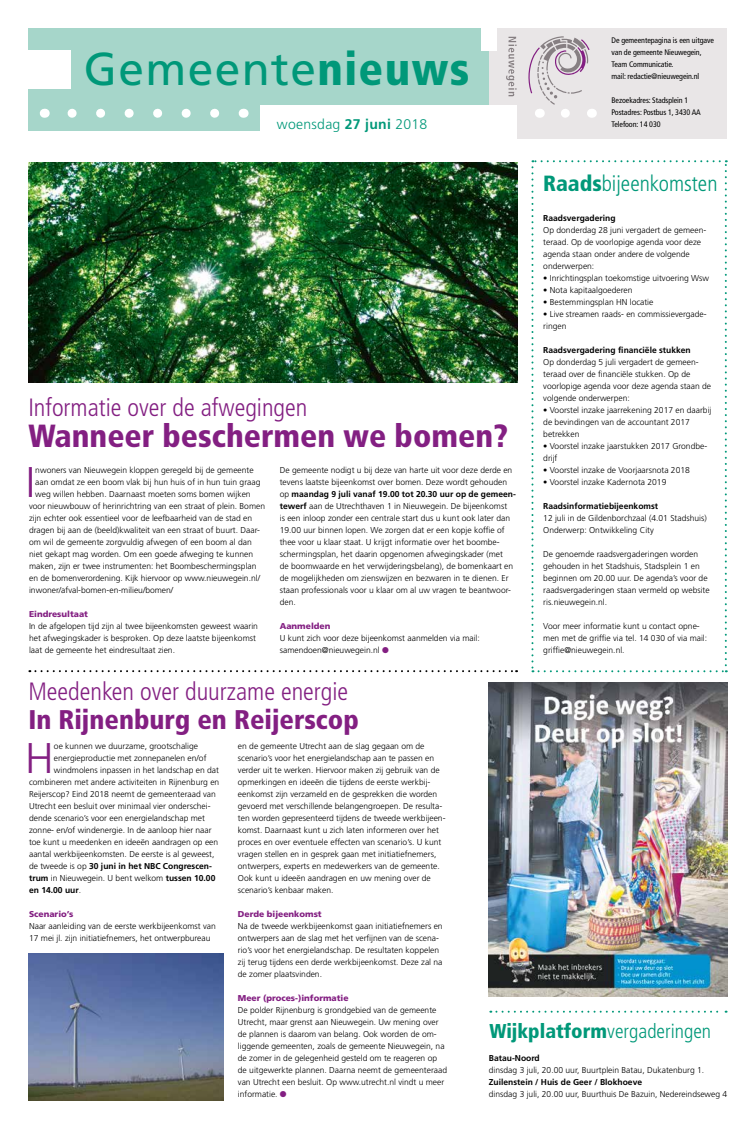
<style>
.page{position:relative;width:755px;height:1129px;background:#fff}
.page>*{position:absolute;margin:0;border:0;box-sizing:border-box;transform-origin:0 0}
.t1{font:46px "Frutiger";letter-spacing:.03em;color:#009879}
.t2{font:300 42.9px "Frutiger";color:#831f82}
.t3{font:900 condensed 32px "Frutiger";color:#831f82}
.t4{font:900 condensed 27px "Frutiger";color:#831f82}
.t5{font:300 condensed 25px "Frutiger";color:#831f82}
.t6{font:300 condensed 22px "Frutiger";color:#009879}
.t7{font:300 condensed 20px "Frutiger";color:#009879}
.t8{font:300 14px "Frutiger";letter-spacing:.02em;color:#009879}
.t9{font:300 8.5px/12px "Frutiger";color:#000}
.t10{font:700 8.5px "Frutiger";color:#000}
.t11{font:900 8.5px "Frutiger";color:#831f82}
.t12{font:condensed 8px/12px "Frutiger";letter-spacing:-.01em;color:#000}
.s1{font-weight:900;font-stretch:condensed}
.s2{font-weight:700}
.s3{color:#831f82}
.s4{font-weight:900}
.s5{font-weight:300}
</style>
<div class="page">
<div style="left:468px;top:28px;width:258px;height:111px;background:#e9e6e7"></div>
<div style="left:28px;top:28px;width:461px;height:103px;background:#a6d6ca"></div>
<div style="left:261px;top:106px;width:255px;height:42px;background:#fff"></div>
<div style="left:17px;top:50px;width:53px;height:38px;background:#fff"></div>
<div style="left:481px;top:12px;width:16px;height:38px;background:#fff"></div>
<svg style="left:67px;top:109px;width:147px;height:9px"></svg>
<svg style="left:506px;top:37px;width:10px;height:59px"></svg>
<img style="left:28px;top:162px;width:488px;height:220px">
<svg style="left:528px;top:36px;width:64px;height:82px"></svg>
<svg style="left:29px;top:670px;width:487px;height:2px"></svg>
<svg style="left:490px;top:1010px;width:236px;height:2px"></svg>
<svg style="left:531px;top:160px;width:195px;height:512px"></svg>
<img style="left:28px;top:953px;width:195px;height:147px">
<img style="left:488px;top:682px;width:238px;height:314px">
<h1 class="t1" style="left:84px;top:42px;width:387px">Gemeente<span class="s1">nieuws</span></h1>
<h3 class="t8" style="left:277px;top:116px;width:152px">woensdag <span class="s2">27 juni</span> 2018</h3>
<h3 class="t5" style="left:28px;top:393px;width:280px">Informatie over de afwegingen</h3>
<h3 class="t3" style="left:28px;top:416px;width:480px">Wanneer beschermen we bomen?</h3>
<p class="t9" style="left:279px;top:463px;width:237px">De gemeente nodigt u bij deze van harte uit voor deze derde en tevens laatste bijeenkomst over bomen. Deze wordt gehouden op <span class="s2">maandag 9 juli vanaf 19.00 tot 20.30 uur op de gemeen&shy;tewerf</span> aan de Utrechthaven 1 in Nieuwegein. De bijeenkomst<br>is een inloop zonder een centrale start dus u kunt ook later dan 19.00 uur binnen lopen. We zorgen dat er een kopje koffie of thee voor u klaar staat. U krijgt informatie over het boombe&shy;schermingsplan, het daarin opgenomen afwegingskader (met<br>de boomwaarde en het verwijderingsbelang), de bomenkaart en de mogelijkheden om zienswijzen en bezwaren in te dienen. Er staan professionals voor u klaar om al uw vragen te beantwoor&shy;den.</p>
<p class="t11" style="left:279px;top:620px;width:52px">Aanmelden</p>
<p class="t9" style="left:279px;top:631px;width:201px">U kunt zich voor deze bijeenkomst aanmelden via mail: samendoen@nieuwegein.nl <span class="s3">●</span></p>
<h2 class="t2" style="left:26px;top:457px;width:11px">I</h2>
<p class="t9" style="left:35px;top:463px;width:220px">nwoners van Nieuwegein kloppen geregeld bij de gemeente</p>
<p class="t9" style="left:35px;top:475px;width:226px">aan omdat ze een boom vlak bij hun huis of in hun tuin graag</p>
<p class="t9" style="left:35px;top:487px;width:217px">weg willen hebben. Daarnaast moeten soms bomen wijken</p>
<p class="t9" style="left:29px;top:499px;width:237px">voor nieuwbouw of herinrichtring van een straat of plein. Bomen</p>
<p class="t9" style="left:29px;top:511px;width:224px">zijn echter ook essentieel voor de leefbaarheid van de stad en</p>
<p class="t9" style="left:29px;top:523px;width:232px">dragen bij aan de (beeld)kwaliteit van een straat of buurt. Daar-</p>
<p class="t9" style="left:29px;top:535px;width:224px">om wil de gemeente zorgvuldig afwegen of een boom al dan</p>
<p class="t9" style="left:29px;top:547px;width:225px">niet gekapt mag worden. Om een goede afweging te kunnen</p>
<p class="t9" style="left:29px;top:559px;width:229px">maken, zijn er twee instrumenten: het Boombeschermingsplan</p>
<p class="t9" style="left:29px;top:571px;width:232px">en de bomenverordening. Kijk hiervoor op www.nieuwegein.nl/</p>
<p class="t9" style="left:29px;top:583px;width:146px">inwoner/afval-bomen-en-milieu/bomen/</p>
<p class="t11" style="left:29px;top:608px;width:60px">Eindresultaat</p>
<p class="t9" style="left:29px;top:619px;width:230px">In de afgelopen tijd zijn al twee bijeenkomsten geweest waarin het afwegingskader is besproken. Op deze laatste bijeenkomst laat de gemeente het eindresultaat zien.</p>
<p class="t12" style="left:611px;top:34px;width:104px">De gemeentepagina is een uitgave van de gemeente Nieuwegein,<br>Team Communicatie.<br>mail: redactie@nieuwegein.nl</p>
<p class="t12" style="left:611px;top:94px;width:91px">Bezoekadres: Stadsplein 1<br>Postadres: Postbus 1, 3430 AA<br>Telefoon: 14 030</p>
<h3 class="t6" style="left:542px;top:171px;width:176px"><span class="s4">Raads</span>bijeenkomsten</h3>
<p class="t10" style="left:543px;top:212px;width:74px">Raadsvergadering</p>
<p class="t9" style="left:543px;top:223px;width:164px">Op donderdag 28 juni vergadert de gemeen&shy;teraad. Op de voorlopige agenda voor deze agenda staan onder andere de volgende onderwerpen:</p>
<p class="t9" style="left:543px;top:271px;width:167px">• Inrichtingsplan toekomstige uitvoering Wsw</p>
<p class="t9" style="left:543px;top:283px;width:91px">• Nota kapitaalgoederen</p>
<p class="t9" style="left:543px;top:295px;width:112px">• Bestemmingsplan HN locatie</p>
<p class="t9" style="left:543px;top:307px;width:165px">• Live streamen raads- en commissievergade&shy;ringen</p>
<p class="t10" style="left:543px;top:344px;width:149px">Raadsvergadering financiële stukken</p>
<p class="t9" style="left:543px;top:355px;width:169px">Op donderdag 5 juli vergadert de gemeen&shy;teraad over de financiële stukken. Op de voorlopige agenda voor deze agenda staan de volgende onderwerpen:</p>
<p class="t9" style="left:543px;top:403px;width:169px">• Voorstel inzake jaarrekening 2017 en daarbij de bevindingen van de accountant 2017 betrekken</p>
<p class="t9" style="left:543px;top:439px;width:165px">• Voorstel inzake jaarstukken 2017 Grondbe&shy;drijf</p>
<p class="t9" style="left:543px;top:463px;width:148px">• Voorstel inzake de Voorjaarsnota 2018</p>
<p class="t9" style="left:543px;top:475px;width:124px">• Voorstel inzake Kadernota 2019</p>
<p class="t10" style="left:543px;top:500px;width:116px">Raadsinformatiebijeenkomst</p>
<p class="t9" style="left:543px;top:511px;width:165px">12 juli in de Gildenborchzaal (4.01 Stadshuis)<br>Onderwerp: Ontwikkeling City</p>
<p class="t9" style="left:543px;top:547px;width:168px">De genoemde raadsvergaderingen worden gehouden in het Stadshuis, Stadsplein 1 en beginnen om 20.00 uur. De agenda’s voor de raadsvergaderingen staan vermeld op website ris.nieuwegein.nl.</p>
<p class="t9" style="left:543px;top:619px;width:165px">Voor meer informatie kunt u contact opne&shy;men met de griffie via tel. 14 030 of via mail: griffie@nieuwegein.nl.</p>
<h3 class="t5" style="left:28px;top:677px;width:321px">Meedenken over duurzame energie</h3>
<h3 class="t4" style="left:28px;top:702px;width:332px">In Rijnenburg en Reijerscop</h3>
<p class="t9" style="left:238px;top:739px;width:209px">en de gemeente Utrecht aan de slag gegaan om de scenario’s voor het energielandschap aan te passen en verder uit te werken. Hiervoor maken zij gebruik van de opmerkingen en ideeën die tijdens de eerste werkbij&shy;eenkomst zijn verzameld en de gesprekken die worden gevoerd met verschillende belangengroepen. De resulta&shy;ten worden gepresenteerd tijdens de tweede werkbijeen&shy;komst. Daarnaast kunt u zich laten informeren over het proces en over eventuele effecten van scenario’s. U kunt vragen stellen en in gesprek gaan met initiatiefnemers, ontwerpers, experts en medewerkers van de gemeente.<br>Ook kunt u ideeën aandragen en uw mening over de scenario’s kenbaar maken.</p>
<p class="t11" style="left:238px;top:908px;width:85px">Derde bijeenkomst</p>
<p class="t9" style="left:238px;top:919px;width:206px">Na de tweede werkbijeenkomst gaan initiatiefnemers en ontwerpers aan de slag met het verfijnen van de scena&shy;rio’s voor het energielandschap. De resultaten koppelen zij terug tijdens een derde werkbijeenkomst. Deze zal na de zomer plaatsvinden.</p>
<p class="t11" style="left:238px;top:992px;width:112px">Meer (proces-)informatie</p>
<p class="t9" style="left:238px;top:1003px;width:210px">De polder Rijnenburg is grondgebied van de gemeente Utrecht, maar grenst aan Nieuwegein. Uw mening over de plannen is daarom van belang. Ook worden de om&shy;liggende gemeenten, zoals de gemeente Nieuwegein, na de zomer in de gelegenheid gesteld om te reageren op de uitgewerkte plannen. Daarna neemt de gemeenteraad van Utrecht een besluit. Op www.utrecht.nl vindt u meer informatie. <span class="s3">●</span></p>
<h2 class="t2" style="left:25px;top:733px;width:30px">H</h2>
<p class="t9" style="left:54px;top:739px;width:145px">oe kunnen we duurzame, grootschalige</p>
<p class="t9" style="left:54px;top:751px;width:154px">energieproductie met zonnepanelen en/of</p>
<p class="t9" style="left:54px;top:763px;width:166px">windmolens inpassen in het landschap en dat</p>
<p class="t9" style="left:29px;top:775px;width:192px">combineren met andere activiteiten in Rijnenburg en</p>
<p class="t9" style="left:29px;top:787px;width:188px">Reijerscop? Eind 2018 neemt de gemeenteraad van</p>
<p class="t9" style="left:29px;top:799px;width:183px">Utrecht een besluit over minimaal vier onderschei-</p>
<p class="t9" style="left:29px;top:811px;width:177px">dende scenario’s voor een energielandschap met</p>
<p class="t9" style="left:29px;top:823px;width:184px">zonne- en/of windenergie. In de aanloop hier naar</p>
<p class="t9" style="left:29px;top:835px;width:190px">toe kunt u meedenken en ideeën aandragen op een</p>
<p class="t9" style="left:29px;top:847px;width:187px">aantal werkbijeenkomsten. De eerste is al geweest,</p>
<p class="t10" style="left:29px;top:860px;width:184px"><span class="s5">de tweede is op</span> 30 juni in het NBC Congrescen-</p>
<p class="t9" style="left:29px;top:871px;width:188px"><span class="s2">trum</span> in Nieuwegein. U bent welkom <span class="s2">tussen 10.00</span></p>
<p class="t10" style="left:29px;top:884px;width:53px">en 14.00 uur<span class="s5">.</span></p>
<p class="t11" style="left:29px;top:908px;width:46px">Scenario’s</p>
<p class="t9" style="left:29px;top:919px;width:188px">Naar aanleiding van de eerste werkbijeenkomst van<br>17 mei jl. zijn initiatiefnemers, het ontwerpbureau</p>
<h3 class="t7" style="left:489px;top:1019px;width:223px"><span class="s4">Wijkplatform</span>vergaderingen</h3>
<p class="t10" style="left:488px;top:1052px;width:52px">Batau-Noord</p>
<p class="t9" style="left:488px;top:1063px;width:217px">dinsdag 3 juli, 20.00 uur, Buurtplein Batau, Dukatenburg 1.</p>
<p class="t10" style="left:488px;top:1076px;width:155px">Zuilenstein / Huis de Geer / Blokhoeve</p>
<p class="t9" style="left:488px;top:1087px;width:240px">dinsdag 3 juli, 20.00 uur, Buurthuis De Bazuin, Nedereindseweg 4</p>
</div>
